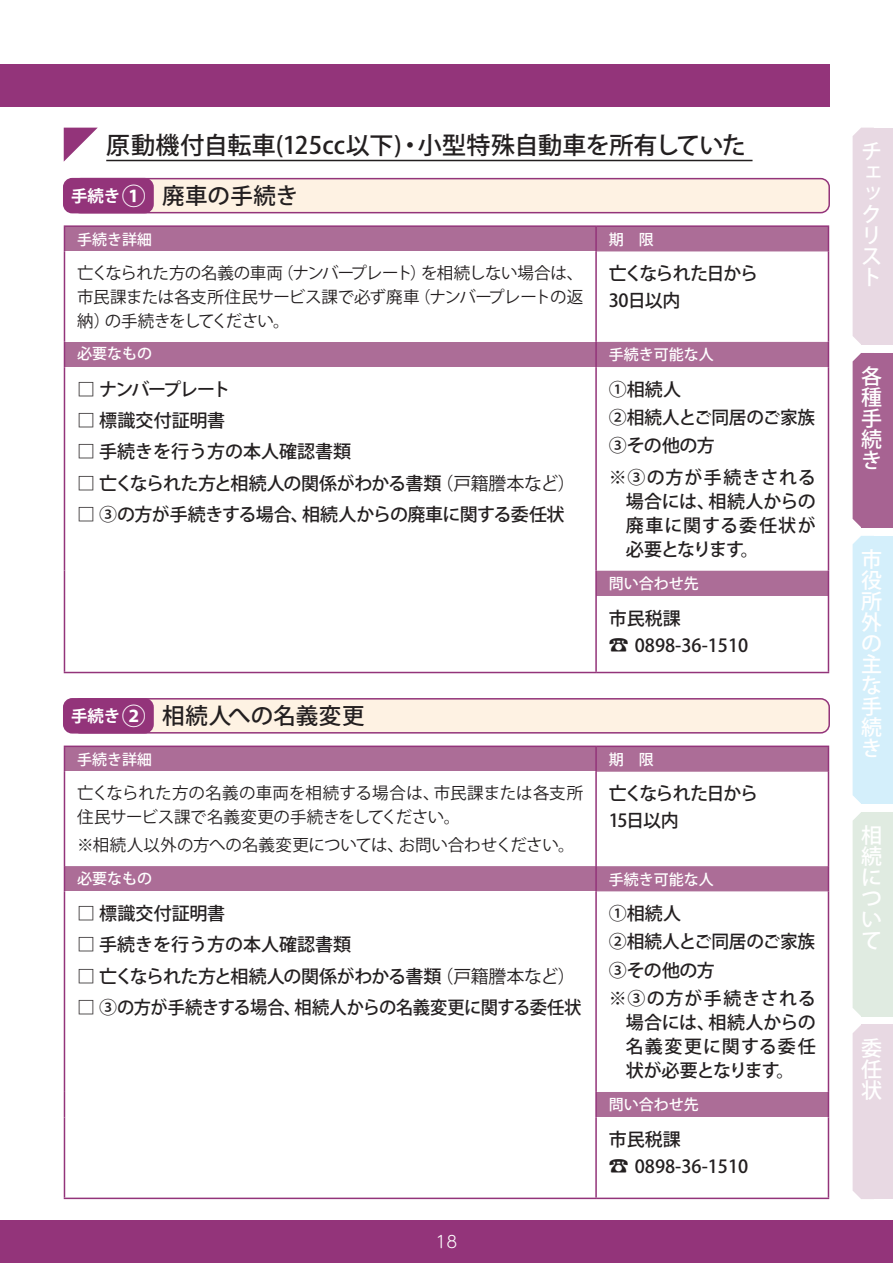
<style>
.page{position:relative;width:893px;height:1263px;background:#fff}
.page>*{position:absolute;margin:0;border:0;box-sizing:border-box;transform-origin:0 0}
.t1{font:24px "Koz Go Pro Medium 90 msp RKSJ H";letter-spacing:.005em;color:#231f20}
.t2{font:22.5px "Koz Go Pro Medium 90 msp RKSJ H";letter-spacing:.01em;color:#231f20}
.t3{font:21px/21px "Koz Go Pro Medium 90 msp RKSJ H";color:#fff;text-align:justify}
.t4{font:18px/28.2px "Koz Go Pro Medium 90 msp RKSJ H";letter-spacing:-.01em;color:#231f20}
.t5{font:18px "Koz Go Pro Medium 90 msp RKSJ H";letter-spacing:-.04em;color:#231f20}
.t6{font:18px "Koz Go Pro Medium 90 msp RKSJ H";letter-spacing:-.03em;color:#231f20}
.t7{font:18px/27px "Koz Go Pro Medium 90 msp RKSJ H";letter-spacing:-.06em;color:#231f20}
.t8{font:18px/27px "Koz Go Pro Medium 90 msp RKSJ H";letter-spacing:-.075em;color:#231f20}
.t9{font:18px "Koz Go Pro Medium 90 msp RKSJ H";letter-spacing:-.1em;color:#231f20}
.t10{font:16.5px/24px "Koz Go Pro Regular 90 msp RKSJ H";letter-spacing:-.01em;color:#231f20;text-align:justify}
.t11{font:16.5px "UD Shin M Go Pr 6 N Light 90 msp RKSJ H";color:#fff}
.t12{font:15px "Koz Go Pro Medium 90 msp RKSJ H";color:#fff}
.s1{font-family:"Koz Go Pro Bold 90 msp RKSJ H";font-size:16.5px;color:#fff}
.s2{font-family:"Koz Go Pro Bold 90 msp RKSJ H";font-size:24px;color:#fff}
.s3{font-family:"Koz Go Pro Regular 90 msp RKSJ H"}
.s4{font-size:19.8px}
</style>
<div class="page">
<div style="left:0;top:1220px;width:893px;height:43px;background:#93347a"></div>
<div style="left:65px;top:227px;width:763px;height:369px;background:#ac6d97"></div>
<div style="left:64px;top:252px;width:532px;height:90px;background:#fff"></div>
<svg style="left:597px;top:252px;width:231px;height:318px"></svg>
<div style="left:64px;top:367px;width:532px;height:306px;background:#fff"></div>
<hr style="left:64px;top:225px;width:532px;height:2px;background:#93347a">
<svg style="left:64px;top:227px;width:1px;height:25px"></svg>
<hr style="left:596px;top:225px;width:233px;height:2px;background:#93347a">
<hr style="left:595px;top:227px;width:2px;height:25px;background:#93347a">
<svg style="left:828px;top:227px;width:1px;height:25px"></svg>
<hr style="left:64px;top:252px;width:1px;height:90px;background:#93347a">
<hr style="left:595px;top:252px;width:2px;height:90px;background:#93347a">
<hr style="left:828px;top:252px;width:1px;height:90px;background:#93347a">
<svg style="left:64px;top:342px;width:1px;height:25px"></svg>
<hr style="left:595px;top:342px;width:2px;height:25px;background:#93347a">
<svg style="left:828px;top:342px;width:1px;height:25px"></svg>
<hr style="left:64px;top:367px;width:1px;height:203px;background:#93347a">
<svg style="left:64px;top:570px;width:1px;height:26px"></svg>
<hr style="left:64px;top:596px;width:1px;height:76px;background:#93347a">
<hr style="left:64px;top:672px;width:532px;height:1px;background:#93347a">
<hr style="left:595px;top:367px;width:2px;height:203px;background:#93347a">
<hr style="left:828px;top:367px;width:1px;height:203px;background:#93347a">
<hr style="left:595px;top:570px;width:2px;height:26px;background:#93347a">
<svg style="left:828px;top:570px;width:1px;height:26px"></svg>
<hr style="left:595px;top:596px;width:2px;height:76px;background:#93347a">
<hr style="left:828px;top:596px;width:1px;height:76px;background:#93347a">
<hr style="left:596px;top:672px;width:233px;height:1px;background:#93347a">
<div style="left:65px;top:747px;width:763px;height:370px;background:#ac6d97"></div>
<div style="left:64px;top:772px;width:532px;height:94px;background:#fff"></div>
<svg style="left:597px;top:772px;width:231px;height:320px"></svg>
<div style="left:64px;top:892px;width:532px;height:306px;background:#fff"></div>
<hr style="left:64px;top:746px;width:532px;height:1px;background:#93347a">
<svg style="left:64px;top:747px;width:1px;height:25px"></svg>
<hr style="left:596px;top:746px;width:233px;height:1px;background:#93347a">
<hr style="left:595px;top:747px;width:2px;height:25px;background:#93347a">
<svg style="left:828px;top:747px;width:1px;height:25px"></svg>
<hr style="left:64px;top:772px;width:1px;height:94px;background:#93347a">
<hr style="left:595px;top:772px;width:2px;height:94px;background:#93347a">
<hr style="left:828px;top:772px;width:1px;height:94px;background:#93347a">
<svg style="left:64px;top:866px;width:1px;height:26px"></svg>
<hr style="left:595px;top:866px;width:2px;height:26px;background:#93347a">
<svg style="left:828px;top:866px;width:1px;height:26px"></svg>
<hr style="left:64px;top:892px;width:1px;height:200px;background:#93347a">
<svg style="left:64px;top:1092px;width:1px;height:25px"></svg>
<hr style="left:64px;top:1117px;width:1px;height:81px;background:#93347a">
<hr style="left:64px;top:1198px;width:532px;height:1px;background:#93347a">
<hr style="left:595px;top:892px;width:2px;height:200px;background:#93347a">
<hr style="left:828px;top:892px;width:1px;height:200px;background:#93347a">
<hr style="left:595px;top:1092px;width:2px;height:25px;background:#93347a">
<svg style="left:828px;top:1092px;width:1px;height:25px"></svg>
<hr style="left:595px;top:1117px;width:2px;height:81px;background:#93347a">
<hr style="left:828px;top:1117px;width:1px;height:81px;background:#93347a">
<hr style="left:596px;top:1198px;width:233px;height:1px;background:#93347a">
<hr style="left:106px;top:160px;width:646px;height:1px;background:#231f20">
<div style="left:72px;top:179px;width:757px;height:34px;background:#fef2e3;border-radius:9px"></div>
<div style="left:71px;top:178px;width:759px;height:35px;border:2px solid #93347a;border-radius:9px"></div>
<div style="left:64px;top:179px;width:89px;height:34px;background:#93347a;border-radius:9px"></div>
<div style="left:63px;top:178px;width:91px;height:35px;border:2px solid #93347a;border-radius:9px"></div>
<div style="left:72px;top:699px;width:757px;height:34px;background:#fef2e3;border-radius:9px"></div>
<div style="left:71px;top:698px;width:759px;height:36px;border:2px solid #93347a;border-radius:9px"></div>
<div style="left:64px;top:699px;width:89px;height:34px;background:#93347a;border-radius:9px"></div>
<div style="left:63px;top:698px;width:91px;height:36px;border:2px solid #93347a;border-radius:9px"></div>
<svg style="left:64px;top:128px;width:34px;height:34px"></svg>
<div style="left:0;top:64px;width:829px;height:42px;background:#93347a"></div>
<svg style="left:852px;top:128px;width:9px;height:216px;background:#eadce5"></svg>
<div style="left:861px;top:128px;width:32px;height:216px;background:#e8d9e3"></div>
<svg style="left:852px;top:353px;width:9px;height:174px;background:#b0749e"></svg>
<div style="left:861px;top:353px;width:32px;height:174px;background:#a76392"></div>
<svg style="left:852px;top:536px;width:9px;height:267px;background:#d8f0fb"></svg>
<div style="left:861px;top:536px;width:32px;height:268px;background:#d4effb"></div>
<svg style="left:852px;top:1025px;width:9px;height:174px;background:#eadde6"></svg>
<div style="left:861px;top:1025px;width:32px;height:174px;background:#e8d9e3"></div>
<svg style="left:852px;top:813px;width:9px;height:203px;background:#e3ede4"></svg>
<div style="left:861px;top:812px;width:32px;height:204px;background:#e0ebe1"></div>
<h1 class="t1" style="left:106px;top:136px;width:641px">原動機付自転車(125cc以下)・小型特殊自動車を所有していた</h1>
<p class="t2" style="left:71px;top:187px;width:229px"><span class="s1">手続き</span><span class="s2">①</span> 廃車の手続き</p>
<p class="t12" style="left:77px;top:233px;width:77px">手続き詳細</p>
<p class="t12" style="left:609px;top:233px;width:46px">期　限</p>
<p class="t10" style="left:77px;top:263px;width:507px">亡くなられた方の名義の車両（ナンバープレート）を相続しない場合は、市民課または各支所住民サービス課で必ず廃車（ナンバープレートの返納）の手続きをしてください。</p>
<p class="t7" style="left:609px;top:262px;width:151px">亡くなられた日から<br>30日以内</p>
<p class="t12" style="left:77px;top:348px;width:77px">必要なもの</p>
<p class="t12" style="left:609px;top:349px;width:106px">手続き可能な人</p>
<p class="t9" style="left:77px;top:382px;width:155px">□ ナンバープレート</p>
<p class="t4" style="left:77px;top:409px;width:149px">□ 標識交付証明書</p>
<p class="t4" style="left:77px;top:440px;width:276px">□ 手続きを行う方の本人確認書類</p>
<p class="t5" style="left:77px;top:476px;width:500px">□ 亡くなられた方と相続人の関係がわかる書類<span class="s3">（戸籍謄本など）</span></p>
<p class="t6" style="left:77px;top:507px;width:489px">□ ③の方が手続きする場合、相続人からの廃車に関する委任状</p>
<p class="t4" style="left:609px;top:377px;width:208px">①相続人<br>②相続人とご同居のご家族<br>③その他の方</p>
<p class="t4" style="left:626px;top:467px;width:191px;line-height:24px;text-align:justify;text-indent:-17px">※③の方が手続きされる場合には、相続人からの廃車に関する委任状が必要となります。</p>
<p class="t12" style="left:609px;top:578px;width:91px">問い合わせ先</p>
<p class="t4" style="left:609px;top:607px;width:141px;line-height:27px">市民税課<br><span class="s4">☎</span> 0898-36-1510</p>
<p class="t2" style="left:71px;top:707px;width:295px"><span class="s1">手続き</span><span class="s2">②</span> 相続人への名義変更</p>
<p class="t12" style="left:77px;top:754px;width:77px">手続き詳細</p>
<p class="t12" style="left:609px;top:754px;width:46px">期　限</p>
<p class="t10" style="left:77px;top:783px;width:507px">亡くなられた方の名義の車両を相続する場合は、市民課または各支所住民サービス課で名義変更の手続きをしてください。</p>
<p class="t10" style="left:77px;top:835px;width:499px">※相続人以外の方への名義変更については、お問い合わせください。</p>
<p class="t8" style="left:609px;top:783px;width:151px">亡くなられた日から<br>15日以内</p>
<p class="t12" style="left:77px;top:872px;width:77px">必要なもの</p>
<p class="t12" style="left:609px;top:873px;width:106px">手続き可能な人</p>
<p class="t4" style="left:77px;top:902px;width:149px">□ 標識交付証明書</p>
<p class="t4" style="left:77px;top:933px;width:276px">□ 手続きを行う方の本人確認書類</p>
<p class="t5" style="left:77px;top:969px;width:500px">□ 亡くなられた方と相続人の関係がわかる書類<span class="s3">（戸籍謄本など）</span></p>
<p class="t6" style="left:77px;top:1000px;width:506px">□ ③の方が手続きする場合、相続人からの名義変更に関する委任状</p>
<p class="t4" style="left:609px;top:902px;width:208px">①相続人<br>②相続人とご同居のご家族<br>③その他の方<br>※③の方が手続きされる</p>
<p class="t4" style="left:626px;top:1013px;width:191px;line-height:24px;text-align:justify">場合には、相続人からの名義変更に関する委任状が必要となります。</p>
<p class="t12" style="left:609px;top:1099px;width:91px">問い合わせ先</p>
<p class="t4" style="left:609px;top:1128px;width:141px;line-height:27px">市民税課<br><span class="s4">☎</span> 0898-36-1510</p>
<p class="t11" style="left:436px;top:1235px;width:23px">18</p>
<p class="t3" style="left:861px;top:143px;width:21px;text-align:left">チェックリスト</p>
<p class="t3" style="left:861px;top:369px;width:22px">各種手続き</p>
<p class="t3" style="left:861px;top:552px;width:22px">市役所外の主な手続き</p>
<p class="t3" style="left:861px;top:828px;width:22px">相続について</p>
<p class="t3" style="left:861px;top:1040px;width:22px">委任状</p>
</div>
